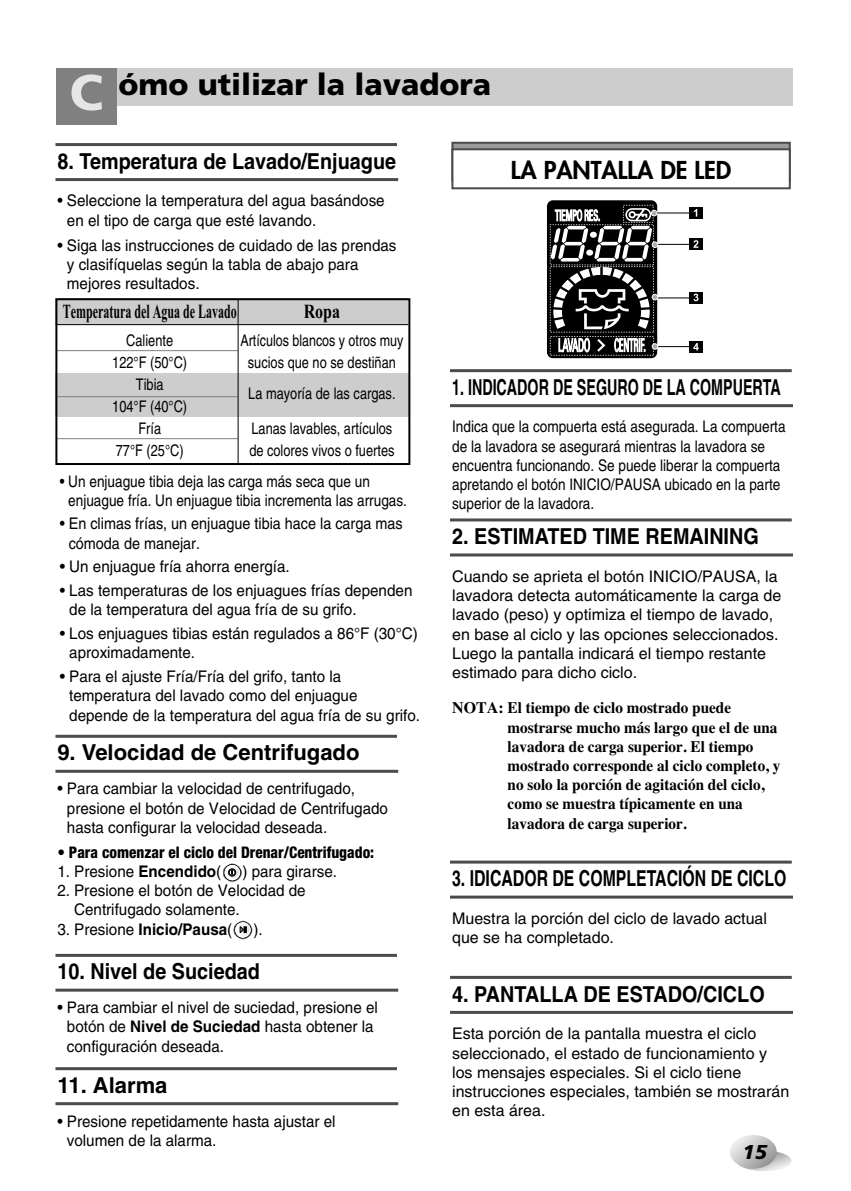
<style>
.page{position:relative;width:851px;height:1191px;background:#fff}
.page>*{position:absolute;margin:0;border:0;box-sizing:border-box;transform-origin:0 0}
.t1{font:900 30px "Frutiger";color:#000}
.t2{font:800 24px "Futura";color:#000}
.t3{font:700 22px "Helvetica";color:#000;scale:.9 1}
.t4{font:700 22px "Helvetica";color:#000}
.t5{font:700 22px "Helvetica";color:#000;scale:.65 1}
.t6{font:700 22px "Helvetica";color:#000;scale:.72 1}
.t7{font:700 20px "Times New Roman";color:#000;scale:.6 1}
.t8{font:700 20px "Times New Roman";color:#000;scale:.8 1}
.t9{font:italic 900 20px "Frutiger";color:#000}
.t10{font:16px/19.2px "Helvetica";color:#000;scale:.95 1}
.t11{font:16px/19.2px "Helvetica";color:#000}
.t12{font:16px/19.2px "Helvetica";color:#000;scale:.85 1}
.t13{font:700 16px/19.2px "Times";color:#000}
.t14{font:16px/22px "Helvetica";color:#000;text-align:center;scale:.8 1}
.t15{font:16px/19.2px "Helvetica";color:#000;scale:.9 1}
.t16{font:800 condensed 16px "Helvetica Neue";color:#000;scale:.95 1}
.t17{font:16px "Helvetica";color:#000;scale:.78 1}
.t18{font:700 16px "Helvetica";color:#000;scale:.95 1}
.s1{font-size:50px;color:#e6e6e6}
.s2{font-weight:700}
.s3{font-weight:400}
</style>
<div class="page">
<hr style="left:57px;top:350px;width:181px;height:1px;background:#808080">
<div style="left:56px;top:68px;width:736px;height:37px;background:#cdcdcd"></div>
<div style="left:56px;top:68px;width:60px;height:57px;background:#808080"></div>
<svg style="left:736px;top:1150px;width:55px;height:21px"></svg>
<svg style="left:729px;top:1135px;width:47px;height:33px"></svg>
<hr style="left:55px;top:143px;width:342px;height:3px;background:#4b4b4b">
<hr style="left:55px;top:178px;width:343px;height:3px;background:#4b4b4b">
<hr style="left:55px;top:735px;width:342px;height:3px;background:#4b4b4b">
<hr style="left:55px;top:770px;width:343px;height:3px;background:#4b4b4b">
<hr style="left:55px;top:954px;width:342px;height:3px;background:#4b4b4b">
<hr style="left:55px;top:988px;width:343px;height:3px;background:#4b4b4b">
<hr style="left:450px;top:369px;width:341px;height:3px;background:#4b4b4b">
<hr style="left:450px;top:404px;width:342px;height:3px;background:#4b4b4b">
<hr style="left:450px;top:860px;width:341px;height:3px;background:#4b4b4b">
<hr style="left:450px;top:895px;width:342px;height:3px;background:#4b4b4b">
<hr style="left:450px;top:976px;width:341px;height:3px;background:#4b4b4b">
<hr style="left:450px;top:1011px;width:342px;height:3px;background:#4b4b4b">
<hr style="left:450px;top:518px;width:341px;height:3px;background:#4b4b4b">
<hr style="left:450px;top:553px;width:342px;height:3px;background:#4b4b4b">
<hr style="left:55px;top:1067px;width:342px;height:3px;background:#4b4b4b">
<hr style="left:55px;top:1102px;width:343px;height:3px;background:#4b4b4b">
<div style="left:453px;top:144px;width:335px;height:36px;background:#9a9a9a"></div>
<div style="left:451px;top:142px;width:339px;height:40px;border:2px solid #4b4b4b"></div>
<div style="left:453px;top:150px;width:335px;height:37px;background:#fff"></div>
<div style="left:451px;top:148px;width:339px;height:41px;border:2px solid #4b4b4b"></div>
<div style="left:547px;top:200px;width:110px;height:158px;background:#000;border-radius:6px"></div>
<hr style="left:655px;top:213px;width:35px;height:1px;background:#000">
<hr style="left:655px;top:244px;width:38px;height:1px;background:#000">
<hr style="left:655px;top:297px;width:42px;height:1px;background:#000">
<hr style="left:655px;top:346px;width:42px;height:1px;background:#000">
<svg style="left:549px;top:204px;width:108px;height:152px"></svg>
<div style="left:689px;top:238px;width:14px;height:12px;background:#000"></div>
<svg style="left:693px;top:240px;width:5px;height:8px"></svg>
<div style="left:689px;top:207px;width:14px;height:12px;background:#000"></div>
<svg style="left:693px;top:209px;width:4px;height:8px"></svg>
<div style="left:689px;top:292px;width:14px;height:12px;background:#000"></div>
<svg style="left:693px;top:293px;width:5px;height:8px"></svg>
<div style="left:689px;top:341px;width:14px;height:12px;background:#000"></div>
<svg style="left:693px;top:343px;width:5px;height:7px"></svg>
<svg style="left:223px;top:863px;width:19px;height:19px"></svg>
<svg style="left:233px;top:920px;width:20px;height:19px"></svg>
<div style="left:235px;top:922px;width:15px;height:15px;border:1px solid #fff;border-radius:50%"></div>
<div style="left:55px;top:298px;width:353px;height:27px;background:#cdcdcd"></div>
<div style="left:55px;top:373px;width:355px;height:44px;background:#cdcdcd"></div>
<hr style="left:56px;top:324px;width:352px;height:1px;background:#000">
<hr style="left:57px;top:396px;width:181px;height:1px;background:#808080">
<hr style="left:57px;top:438px;width:181px;height:1px;background:#808080">
<hr style="left:237px;top:299px;width:1px;height:165px;background:#000">
<div style="left:55px;top:298px;width:355px;height:167px;border:2px solid #000"></div>
<h1 class="t1" style="left:70px;top:72px;width:423px"><span class="s1">C</span> ómo utilizar la lavadora</h1>
<h3 class="t3" style="left:57px;top:153px;width:378px">8. Temperatura de Lavado/Enjuague</h3>
<p class="t10" style="left:67px;top:193px;width:336px;text-indent:-10px">• Seleccione la temperatura del agua basándose en el tipo de carga que esté lavando.</p>
<p class="t10" style="left:67px;top:237px;width:348px;text-indent:-10px">• Siga las instrucciones de cuidado de las prendas y clasifíquelas según la tabla de abajo para mejores resultados.</p>
<h2 class="t2" style="left:511px;top:159px;width:222px">LA PANTALLA DE LED</h2>
<p class="t7" style="left:63px;top:305px;width:291px">Temperatura del Agua de Lavado</p>
<p class="t8" style="left:303px;top:305px;width:47px">Ropa</p>
<p class="t14" style="left:126px;top:331px;width:60px">Caliente</p>
<p class="t17" style="left:240px;top:334px;width:210px">Artículos blancos y otros muy</p>
<p class="t14" style="left:112px;top:353px;width:95px">122°F (50°C)</p>
<p class="t14" style="left:248px;top:353px;width:186px">sucios que no se destiñan</p>
<p class="t14" style="left:136px;top:375px;width:36px">Tibia</p>
<p class="t14" style="left:248px;top:384px;width:186px">La mayoría de las cargas.</p>
<p class="t14" style="left:112px;top:397px;width:95px">104°F (40°C)<br>Fría</p>
<p class="t14" style="left:251px;top:419px;width:178px">Lanas lavables, artículos</p>
<p class="t14" style="left:116px;top:441px;width:86px">77°F (25°C)</p>
<p class="t14" style="left:249px;top:441px;width:183px">de colores vivos o fuertes</p>
<p class="t12" style="left:68px;top:473px;width:400px;text-indent:-8px">• Un enjuague tibia deja las carga más seca que un enjuague fría. Un enjuague tibia incrementa las arrugas.</p>
<p class="t15" style="left:69px;top:516px;width:372px;text-indent:-9px">• En climas frías, un enjuague tibia hace la carga mas cómoda de manejar.</p>
<p class="t10" style="left:60px;top:559px;width:244px">• Un enjuague fría ahorra energía.</p>
<p class="t10" style="left:69px;top:582px;width:363px;text-indent:-10px">• Las temperaturas de los enjuagues frías dependen de la temperatura del agua fría de su grifo.</p>
<p class="t10" style="left:69px;top:625px;width:368px;text-indent:-10px">• Los enjuagues tibias están regulados a 86°F (30°C) aproximadamente.</p>
<p class="t10" style="left:69px;top:668px;width:371px;text-indent:-10px">• Para el ajuste Fría/Fría del grifo, tanto la temperatura del lavado como del enjuague depende de la temperatura del agua fría de su grifo.</p>
<h3 class="t4" style="left:57px;top:744px;width:303px">9. Velocidad de Centrifugado</h3>
<p class="t10" style="left:67px;top:780px;width:339px;text-indent:-10px">• Para cambiar la velocidad de centrifugado, presione el botón de Velocidad de Centrifugado hasta configurar la velocidad deseada.</p>
<p class="t16" style="left:57px;top:846px;width:335px">• Para comenzar el ciclo del Drenar/Centrifugado:</p>
<p class="t10" style="left:57px;top:863px;width:174px">1. Presione <span class="s2">Encendido</span>(</p>
<p class="t10" style="left:242px;top:863px;width:101px">) para girarse.</p>
<p class="t10" style="left:74px;top:882px;width:245px;text-indent:-17px">2. Presione el botón de Velocidad de<br>Centrifugado solamente.</p>
<p class="t18" style="left:57px;top:923px;width:186px"><span class="s3">3. Presione</span> Inicio/Pausa<span class="s3">(</span></p>
<p class="t10" style="left:253px;top:921px;width:11px">).</p>
<h3 class="t3" style="left:57px;top:963px;width:226px">10. Nivel de Suciedad</h3>
<p class="t10" style="left:67px;top:999px;width:329px;text-indent:-10px">• Para cambiar el nivel de suciedad, presione el botón de <span class="s2">Nivel de Suciedad</span> hasta obtener la configuración deseada.</p>
<h3 class="t4" style="left:57px;top:1077px;width:112px">11. Alarma</h3>
<p class="t10" style="left:67px;top:1113px;width:284px;text-indent:-10px">• Presione repetidamente hasta ajustar el volumen de la alarma.</p>
<h3 class="t5" style="left:452px;top:379px;width:507px">1. INDICADOR DE SEGURO DE LA COMPUERTA</h3>
<p class="t12" style="left:452px;top:419px;width:394px">Indica que la compuerta está asegurada. La compuerta de la lavadora se asegurará mientras la lavadora se encuentra funcionando. Se puede liberar la compuerta apretando el botón INICIO/PAUSA ubicado en la parte superior de la lavadora.</p>
<h3 class="t3" style="left:452px;top:528px;width:342px">2. ESTIMATED TIME REMAINING</h3>
<p class="t11" style="left:452px;top:568px;width:330px">Cuando se aprieta el botón INICIO/PAUSA, la lavadora detecta automáticamente la carga de lavado (peso) y optimiza el tiempo de lavado, en base al ciclo y las opciones seleccionados.<br>Luego la pantalla indicará el tiempo restante estimado para dicho ciclo.</p>
<p class="t13" style="left:507px;top:700px;width:274px;text-indent:-56px">NOTA: El tiempo de ciclo mostrado puede mostrarse mucho más largo que el de una lavadora de carga superior. El tiempo mostrado corresponde al ciclo completo, y no solo la porción de agitación del ciclo, como se muestra típicamente en una lavadora de carga superior.</p>
<h3 class="t6" style="left:452px;top:870px;width:466px">3. IDICADOR DE COMPLETACIÓN DE CICLO</h3>
<p class="t11" style="left:452px;top:910px;width:316px">Muestra la porción del ciclo de lavado actual que se ha completado.</p>
<h3 class="t3" style="left:452px;top:985px;width:349px">4. PANTALLA DE ESTADO/CICLO</h3>
<p class="t11" style="left:452px;top:1025px;width:338px">Esta porción de la pantalla muestra el ciclo seleccionado, el estado de funcionamiento y los mensajes especiales. Si el ciclo tiene instrucciones especiales, también se mostrarán en esta área.</p>
<p class="t9" style="left:742px;top:1144px;width:26px">15</p>
</div>
